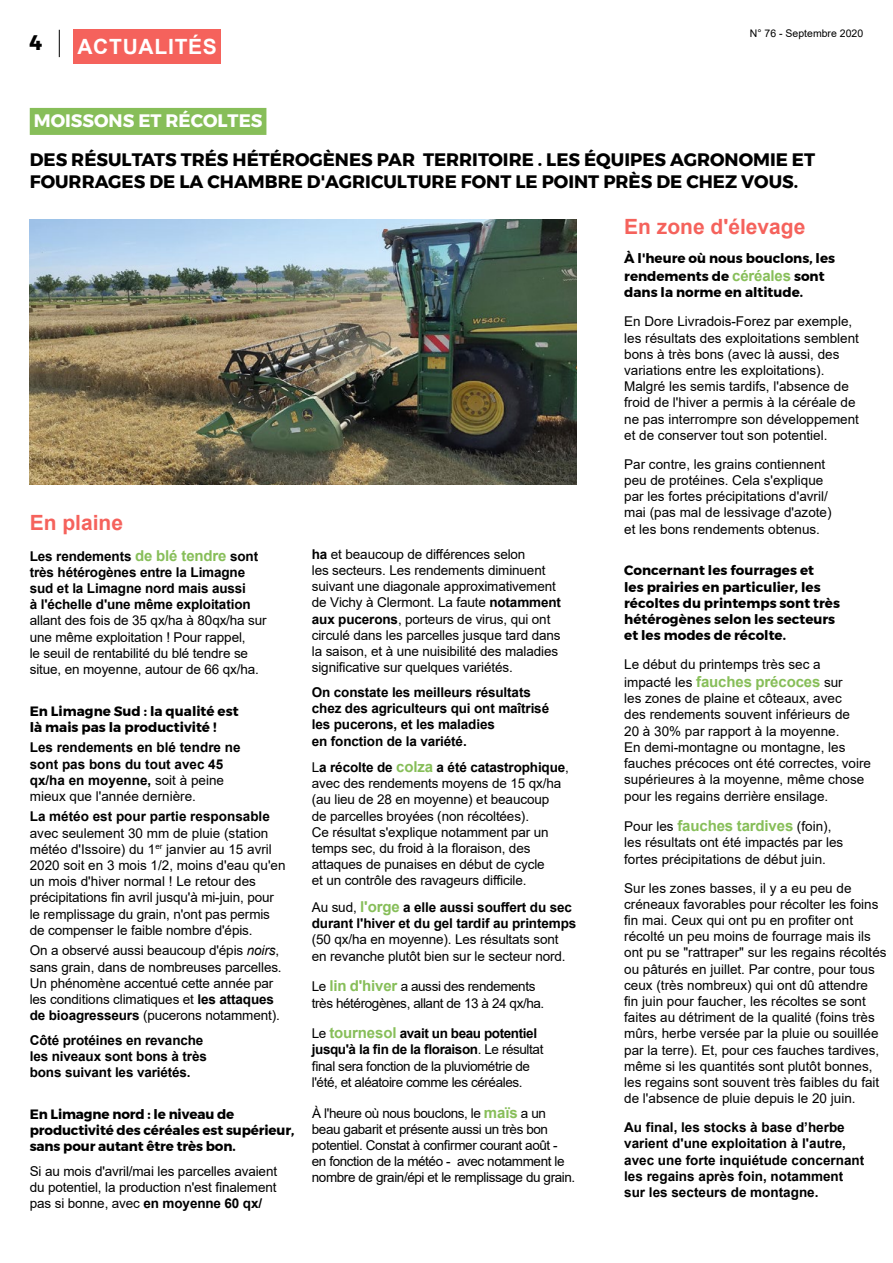
<style>
.page{position:relative;width:893px;height:1263px;background:#fff}
.page>*{position:absolute;margin:0;border:0;box-sizing:border-box;transform-origin:0 0}
.t1{font:700 21px "Arial";color:#f5625c}
.t2{font:700 21px "Arial";letter-spacing:.035em;color:#fff}
.t3{font:700 21px "Montserrat";color:#000}
.t4{font:700 18px/21.6px "Montserrat";color:#000}
.t5{font:700 18px "Montserrat";color:#fff}
.t6{font:700 15px "Arial";letter-spacing:-.01em;color:#87be59}
.t7{font:13.5px/16.2px "Arial";color:#000}
.t8{font:700 13.5px/16.2px "Arial";letter-spacing:-.01em;color:#000}
.t9{font:13.5px/16.2px "Arial";letter-spacing:-.03em;color:#000}
.t10{font:700 13.5px/16.2px "Montserrat";color:#000}
.t11{font:10.5px "Arial";color:#000}
.s1{font-family:"Arial";font-size:15px;color:#87be59}
.s2{font-weight:400;font-size:13.5px;color:#000}
.s3{font-size:15px;color:#87be59}
.s4{font-weight:400}
.s5{font-style:italic}
.s6{font-weight:700}
.s7{font-weight:700;font-size:15px;color:#87be59}
</style>
<div class="page">
<svg style="left:59px;top:30px;width:1px;height:27px"></svg>
<div style="left:74px;top:30px;width:147px;height:34px;background:#f5625c"></div>
<img style="left:30px;top:219px;width:547px;height:266px">
<div style="left:30px;top:108px;width:236px;height:27px;background:#87be59"></div>
<h1 class="t3" style="left:30px;top:26px;width:14px">4</h1>
<h1 class="t2" style="left:77px;top:32px;width:141px">ACTUALITÉS</h1>
<p class="t11" style="left:750px;top:26px;width:115px">N° 76 - Septembre 2020</p>
<h2 class="t5" style="left:34px;top:107px;width:230px">MOISSONS ET RÉCOLTES</h2>
<h2 class="t4" style="left:30px;top:149px;width:787px">DES RÉSULTATS TRÉS HÉTÉROGÈNES PAR TERRITOIRE . LES ÉQUIPES AGRONOMIE ET<br>FOURRAGES DE LA CHAMBRE D'AGRICULTURE FONT LE POINT PRÈS DE CHEZ VOUS.</h2>
<h1 class="t1" style="left:624px;top:212px;width:183px">En zone d'élevage</h1>
<p class="t10" style="left:624px;top:249px;width:212px;line-height:18px">À l'heure où nous bouclons, les rendements de <span class="s1">céréales</span> sont</p>
<p class="t10" style="left:624px;top:285px;width:181px">dans la norme en altitude.</p>
<p class="t7" style="left:624px;top:313px;width:236px">En Dore Livradois-Forez par exemple, les résultats des exploitations semblent bons à très bons (avec là aussi, des variations entre les exploitations).<br>Malgré les semis tardifs, l'absence de froid de l'hiver a permis à la céréale de ne pas interrompre son développement et de conserver tout son potentiel.</p>
<p class="t7" style="left:624px;top:456px;width:209px">Par contre, les grains contiennent peu de protéines. Cela s'explique par les fortes précipitations d'avril/ mai (pas mal de lessivage d'azote) et les bons rendements obtenus.</p>
<p class="t10" style="left:624px;top:562px;width:217px">Concernant les fourrages et<br>les prairies en particulier, les récoltes du printemps sont très hétérogènes selon les secteurs et les modes de récolte.</p>
<p class="t7" style="left:624px;top:656px;width:198px">Le début du printemps très sec a</p>
<p class="t6" style="left:624px;top:671px;width:220px"><span class="s2">impacté les</span> fauches précoces <span class="s2">sur</span></p>
<p class="t7" style="left:624px;top:690px;width:248px">les zones de plaine et côteaux, avec<br>des rendements souvent inférieurs de<br>20 à 30% par rapport à la moyenne.<br>En demi-montagne ou montagne, les fauches précoces ont été correctes, voire supérieures à la moyenne, même chose pour les regains derrière ensilage.</p>
<p class="t6" style="left:624px;top:815px;width:209px"><span class="s2">Pour les</span> fauches tardives <span class="s2">(foin),</span></p>
<p class="t7" style="left:624px;top:834px;width:221px">les résultats ont été impactés par les fortes précipitations de début juin.</p>
<p class="t7" style="left:624px;top:880px;width:264px">Sur les zones basses, il y a eu peu de créneaux favorables pour récolter les foins fin mai. Ceux qui ont pu en profiter ont récolté un peu moins de fourrage mais ils ont pu se "rattraper" sur les regains récoltés ou pâturés en juillet. Par contre, pour tous ceux (très nombreux) qui ont dû attendre<br>fin juin pour faucher, les récoltes se sont faites au détriment de la qualité (foins très mûrs, herbe versée par la pluie ou souillée par la terre). Et, pour ces fauches tardives, même si les quantités sont plutôt bonnes, les regains sont souvent très faibles du fait de l'absence de pluie depuis le 20 juin.</p>
<p class="t8" style="left:624px;top:1119px;width:242px">Au final, les stocks à base d’herbe varient d'une exploitation à l'autre, avec une forte inquiétude concernant les regains après foin, notamment sur les secteurs de montagne.</p>
<h1 class="t1" style="left:30px;top:508px;width:95px">En plaine</h1>
<p class="t8" style="left:30px;top:548px;width:230px">Les rendements <span class="s3">de blé tendre</span> sont très hétérogènes entre la Limagne sud et la Limagne nord mais aussi<br>à l'échelle d'une même exploitation</p>
<p class="t7" style="left:30px;top:612px;width:239px">allant des fois de 35 qx/ha à 80qx/ha sur une même exploitation ! Pour rappel,<br>le seuil de rentabilité du blé tendre se situe, en moyenne, autour de 66 qx/ha.</p>
<p class="t10" style="left:30px;top:703px;width:210px">En Limagne Sud : la qualité est là mais pas la productivité !</p>
<p class="t8" style="left:30px;top:740px;width:212px">Les rendements en blé tendre ne sont pas bons du tout avec 45 qx/ha en moyenne, <span class="s4">soit à peine mieux que l'année dernière.</span></p>
<p class="t8" style="left:30px;top:809px;width:242px">La météo est pour partie responsable</p>
<p class="t7" style="left:30px;top:825px;width:257px">avec seulement 30 mm de pluie (station météo d'Issoire) du 1<sup>er</sup> janvier au 15 avril 2020 soit en 3 mois 1/2, moins d'eau qu'en un mois d'hiver normal ! Le retour des précipitations fin avril jusqu'à mi-juin, pour le remplissage du grain, n'ont pas permis de compenser le faible nombre d'épis.</p>
<p class="t7" style="left:30px;top:942px;width:253px">On a observé aussi beaucoup d'épis <span class="s5">noirs</span>, sans grain, dans de nombreuses parcelles.<br>Un phénomène accentué cette année par les conditions climatiques et <span class="s6">les attaques de bioagresseurs</span> (pucerons notamment).</p>
<p class="t8" style="left:30px;top:1032px;width:179px">Côté protéines en revanche les niveaux sont bons à très bons suivant les variétés.</p>
<p class="t10" style="left:30px;top:1106px;width:266px">En Limagne nord : le niveau de productivité des céréales est supérieur, sans pour autant être très bon.</p>
<p class="t7" style="left:30px;top:1163px;width:249px;text-align:justify">Si au mois d'avril/mai les parcelles avaient du potentiel, la production n'est finalement pas si bonne, avec <span class="s6">en moyenne 60 qx/</span></p>
<p class="t7" style="left:312px;top:546px;width:251px"><span class="s6">ha</span> et beaucoup de différences selon<br>les secteurs. Les rendements diminuent suivant une diagonale approximativement de Vichy à Clermont. La faute <span class="s6">notamment aux pucerons</span>, porteurs de virus, qui ont circulé dans les parcelles jusque tard dans la saison, et à une nuisibilité des maladies significative sur quelques variétés.</p>
<p class="t8" style="left:312px;top:684px;width:239px">On constate les meilleurs résultats chez des agriculteurs qui ont maîtrisé les pucerons, et les maladies<br>en fonction de la variété.</p>
<p class="t7" style="left:312px;top:759px;width:259px">L<span class="s6">a récolte de</span> <span class="s7">colza</span> <span class="s6">a été catastrophique</span>, avec des rendements moyens de 15 qx/ha (au lieu de 28 en moyenne) et beaucoup<br>de parcelles broyées (non récoltées).<br>Ce résultat s'explique notamment par un temps sec, du froid à la floraison, des attaques de punaises en début de cycle<br>et un contrôle des ravageurs difficile.</p>
<p class="t8" style="left:312px;top:899px;width:266px"><span class="s4">Au sud,</span> <span class="s3">l'orge</span> a elle aussi souffert du sec durant l'hiver et du gel tardif au printemps</p>
<p class="t7" style="left:312px;top:931px;width:255px">(50 qx/ha en moyenne). Les résultats sont en revanche plutôt bien sur le secteur nord.</p>
<p class="t9" style="left:312px;top:978px;width:234px">Le <span class="s7">lin d'hiver</span> a aussi des rendements très hétérogènes, allant de 13 à 24 qx/ha.</p>
<p class="t9" style="left:312px;top:1025px;width:233px">Le <span class="s7">tournesol</span> <span class="s6">avait un beau potentiel jusqu'à la fin de la floraison</span>. Le résultat final sera fonction de la pluviométrie de l'été, et aléatoire comme les céréales.</p>
<p class="t9" style="left:312px;top:1105px;width:265px">À l'heure où nous bouclons, le <span class="s7">maïs</span> a un beau gabarit et présente aussi un très bon potentiel. Constat à confirmer courant août - en fonction de la météo - avec notamment le nombre de grain/épi et le remplissage du grain.</p>
</div>
